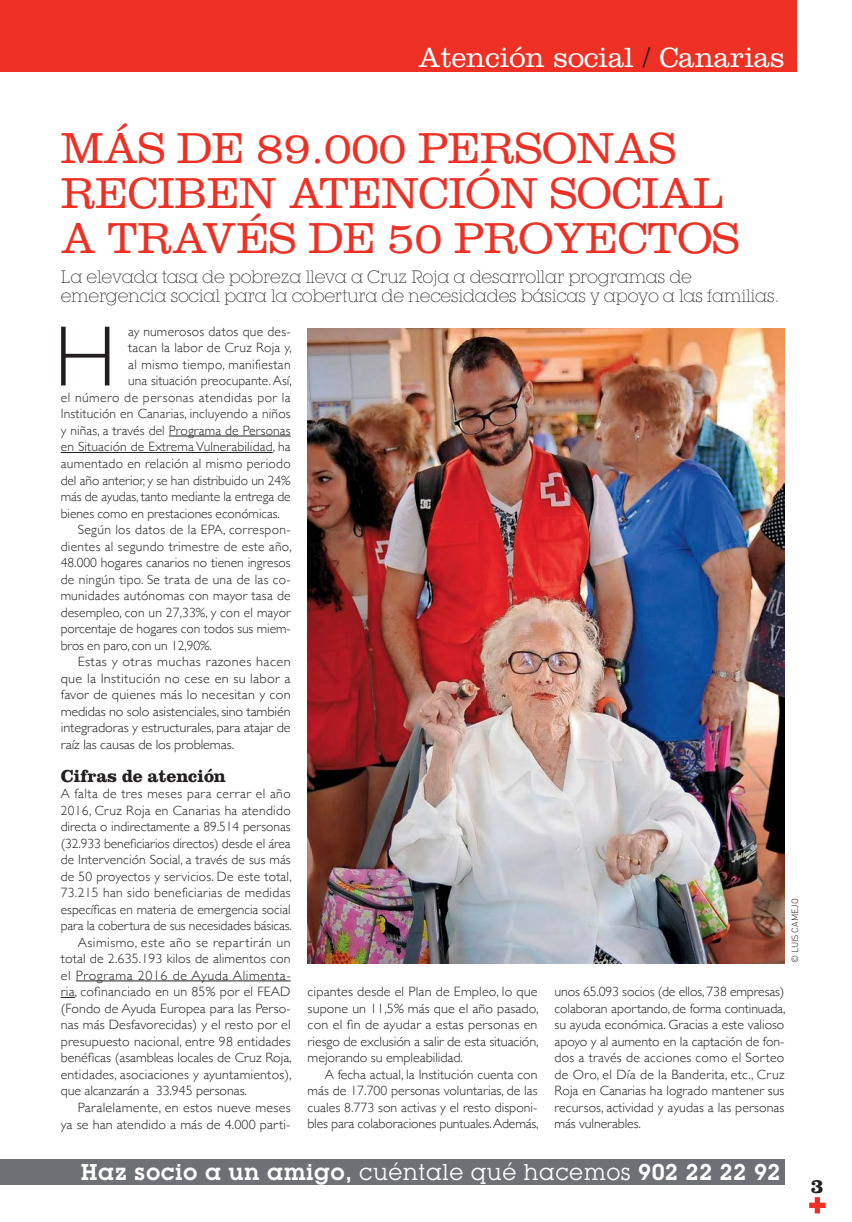
<style>
.page{position:relative;width:852px;height:1222px;background:#fff}
.page>*{position:absolute;margin:0;border:0;box-sizing:border-box;transform-origin:0 0}
.t1{font:300 86.1px "Gill Sans";color:#231f20}
.t2{font:300 45px/45px "Clarendon";letter-spacing:-.005em;color:#ee3124}
.t3{font:300 28.8px "Clarendon";color:#fff}
.t4{font:600 22.5px "Lubalin Graph IT Cby BT";letter-spacing:.02em;color:#fff}
.t5{font:700 21px "Clarendon";color:#231f20}
.t6{font:700 18px "Clarendon";letter-spacing:-.005em;color:#231f20}
.t7{font:300 17.55px/19.5px "Lubalin Graph IT Cby BT Xtra";letter-spacing:-.015em;color:#231f20}
.t8{font:300 13.5px/16.5px "Gill Sans";letter-spacing:.01em;color:#231f20;text-align:justify}
.t9{font:300 13.5px/16.5px "Gill Sans";letter-spacing:.01em;color:#231f20;text-align:justify;scale:1.04 1}
.t10{font:300 13.5px "Gill Sans";letter-spacing:.01em;color:#231f20;scale:1.05 1}
.t11{font:300 13.5px "Gill Sans";letter-spacing:.035em;color:#231f20}
.t12{font:300 13.5px "Gill Sans";letter-spacing:-.01em;color:#231f20}
.t13{font:300 13.5px "Gill Sans";letter-spacing:-.01em;color:#231f20;scale:1.05 1}
.t14{font:300 13.5px "Gill Sans";letter-spacing:.04em;color:#231f20}
.t15{font:300 13.5px "Gill Sans";letter-spacing:.03em;color:#231f20;scale:1.05 1}
.t16{font:300 9px "DIN";letter-spacing:-.005em;color:#231f20}
.s1{color:#231f20}
.s2{font-weight:400}
</style>
<div class="page">
<svg style="left:809px;top:1197px;width:16px;height:16px"></svg>
<div style="left:0;top:0;width:796px;height:72px;background:#ee3124"></div>
<svg style="left:0;top:1159px;width:1px;height:25px"></svg>
<div style="left:1px;top:1159px;width:783px;height:25px;background:#6d7075"></div>
<hr style="left:169px;top:435px;width:121px;height:1px;background:#231f20">
<hr style="left:61px;top:452px;width:211px;height:1px;background:#231f20">
<hr style="left:76px;top:980px;width:214px;height:1px;background:#231f20">
<svg style="left:61px;top:996px;width:14px;height:1px"></svg>
<img style="left:307px;top:329px;width:477px;height:634px">
<h3 class="t3" style="left:418px;top:46px;width:367px">Atención social <span class="s1">/</span> Canarias</h3>
<h2 class="t2" style="left:61px;top:130px;width:680px">MÁS DE 89.000 PERSONAS<br>RECIBEN ATENCIÓN SOCIAL<br>A TRAVÉS DE 50 PROYECTOS</h2>
<p class="t7" style="left:61px;top:268px;width:719px">La elevada tasa de pobreza lleva a Cruz Roja a desarrollar programas de emergencia social para la cobertura de necesidades básicas y apoyo a las familias.</p>
<h1 class="t1" style="left:54px;top:308px;width:63px">H</h1>
<p class="t8" style="left:128px;top:323px;width:164px">ay numerosos datos que des-</p>
<p class="t8" style="left:128px;top:339px;width:165px">tacan la labor de Cruz Roja y,</p>
<p class="t8" style="left:128px;top:356px;width:164px">al mismo tiempo, manifiestan</p>
<p class="t8" style="left:128px;top:372px;width:165px">una situación preocupante. Así,</p>
<p class="t11" style="left:61px;top:390px;width:231px">el número de personas atendidas por la</p>
<p class="t8" style="left:61px;top:405px;width:231px">Institución en Canarias, incluyendo a niños</p>
<p class="t8" style="left:61px;top:422px;width:231px">y niñas, a través del Programa de Personas</p>
<p class="t8" style="left:61px;top:438px;width:231px">en Situación de Extrema Vulnerabilidad, ha</p>
<p class="t8" style="left:61px;top:455px;width:231px">aumentado en relación al mismo periodo</p>
<p class="t8" style="left:61px;top:471px;width:231px">del año anterior, y se han distribuido un 24%</p>
<p class="t8" style="left:61px;top:488px;width:231px">más de ayudas, tanto mediante la entrega de</p>
<p class="t8" style="left:61px;top:504px;width:220px">bienes como en prestaciones económicas.</p>
<p class="t8" style="left:78px;top:521px;width:214px">Según los datos de la EPA, correspon-</p>
<p class="t8" style="left:61px;top:537px;width:232px">dientes al segundo trimestre de este año,</p>
<p class="t8" style="left:61px;top:554px;width:231px">48.000 hogares canarios no tienen ingresos</p>
<p class="t8" style="left:61px;top:570px;width:231px">de ningún tipo. Se trata de una de las co-</p>
<p class="t8" style="left:61px;top:587px;width:231px">munidades autónomas con mayor tasa de</p>
<p class="t8" style="left:61px;top:603px;width:231px">desempleo, con un 27,33%, y con el mayor</p>
<p class="t8" style="left:61px;top:620px;width:231px">porcentaje de hogares con todos sus miem-</p>
<p class="t8" style="left:61px;top:636px;width:152px">bros en paro, con un 12,90%.</p>
<p class="t15" style="left:78px;top:654px;width:204px">Estas y otras muchas razones hacen</p>
<p class="t10" style="left:61px;top:670px;width:220px">que la Institución no cese en su labor a</p>
<p class="t10" style="left:61px;top:687px;width:220px">favor de quienes más lo necesitan y con</p>
<p class="t13" style="left:61px;top:703px;width:220px">medidas no solo asistenciales, sino también</p>
<p class="t10" style="left:61px;top:720px;width:220px">integradoras y estructurales, para atajar de</p>
<p class="t10" style="left:61px;top:736px;width:167px">raíz las causas de los problemas.</p>
<h3 class="t6" style="left:61px;top:768px;width:167px">Cifras de atención</h3>
<p class="t11" style="left:61px;top:786px;width:231px">A falta de tres meses para cerrar el año</p>
<p class="t8" style="left:61px;top:801px;width:231px">2016, Cruz Roja en Canarias ha atendido</p>
<p class="t8" style="left:61px;top:818px;width:231px">directa o indirectamente a 89.514 personas</p>
<p class="t8" style="left:61px;top:834px;width:231px">(32.933 beneficiarios directos) desde el área</p>
<p class="t8" style="left:61px;top:851px;width:231px">de Intervención Social, a través de sus más</p>
<p class="t8" style="left:61px;top:867px;width:232px">de 50 proyectos y servicios. De este total,</p>
<p class="t8" style="left:61px;top:884px;width:231px">73.215 han sido beneficiarias de medidas</p>
<p class="t8" style="left:61px;top:900px;width:231px">específicas en materia de emergencia social</p>
<p class="t12" style="left:61px;top:918px;width:232px">para la cobertura de sus necesidades básicas.</p>
<p class="t11" style="left:78px;top:934px;width:214px">Asimismo, este año se repartirán un</p>
<p class="t8" style="left:61px;top:950px;width:231px">total de 2.635.193 kilos de alimentos con</p>
<p class="t14" style="left:61px;top:967px;width:231px">el Programa 2016 de Ayuda Alimenta-</p>
<p class="t8" style="left:61px;top:983px;width:231px">ria, cofinanciado en un 85% por el FEAD</p>
<p class="t8" style="left:61px;top:999px;width:231px">(Fondo de Ayuda Europea para las Perso-</p>
<p class="t8" style="left:61px;top:1016px;width:231px">nas más Desfavorecidas) y el resto por el</p>
<p class="t8" style="left:61px;top:1032px;width:231px">presupuesto nacional, entre 98 entidades</p>
<p class="t8" style="left:61px;top:1049px;width:232px">benéficas (asambleas locales de Cruz Roja,</p>
<p class="t8" style="left:61px;top:1065px;width:232px">entidades, asociaciones y ayuntamientos),</p>
<p class="t8" style="left:61px;top:1082px;width:188px">que alcanzarán a 33.945 personas.</p>
<p class="t9" style="left:78px;top:1098px;width:206px">Paralelamente, en estos nueve meses</p>
<p class="t9" style="left:61px;top:1115px;width:222px">ya se han atendido a más de 4.000 parti-</p>
<p class="t9" style="left:307px;top:983px;width:223px">cipantes desde el Plan de Empleo, lo que supone un 11,5% más que el año pasado, con el fin de ayudar a estas personas en riesgo de exclusión a salir de esta situación, mejorando su empleabilidad.</p>
<p class="t8" style="left:307px;top:1065px;width:232px;text-indent:17px">A fecha actual, la Institución cuenta con más de 17.700 personas voluntarias, de las cuales 8.773 son activas y el resto disponi&shy;bles para colaboraciones puntuales. Además,</p>
<p class="t16" style="left:791px;top:963px;width:66px;rotate:-90deg">© LUIS CAMEJO</p>
<p class="t8" style="left:554px;top:983px;width:232px">unos 65.093 socios (de ellos, 738 empresas) colaboran aportando, de forma continuada, su ayuda económica. Gracias a este valioso apoyo y al aumento en la captación de fon&shy;dos a través de acciones como el Sorteo de Oro, el Día de la Banderita, etc., Cruz Roja en Canarias ha logrado mantener sus recursos, actividad y ayudas a las personas más vulnerables.</p>
<h3 class="t4" style="left:81px;top:1163px;width:700px">Haz socio a un amigo, <span class="s2">cuéntale qué hacemos</span> 902 22 22 92</h3>
<h3 class="t5" style="left:810px;top:1177px;width:14px">3</h3>
</div>
